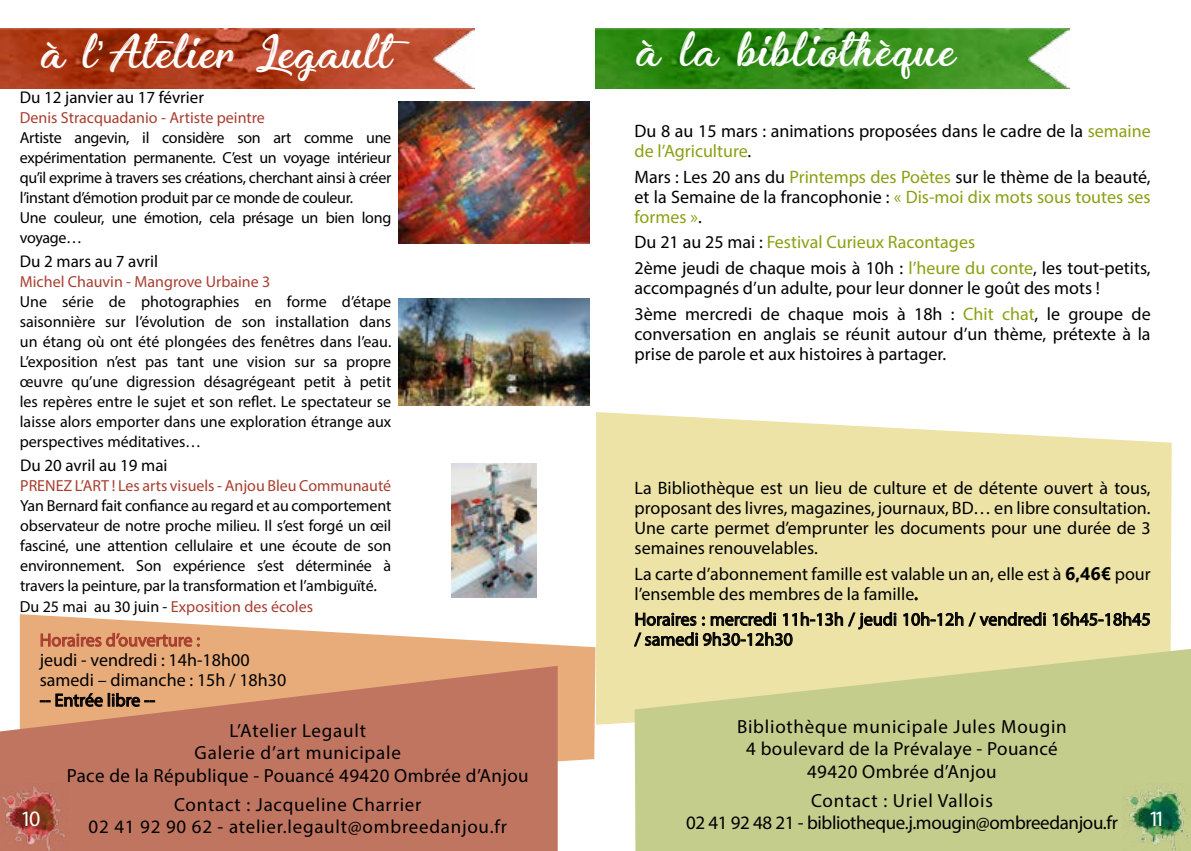
<style>
.page{position:relative;width:1191px;height:851px;background:#fff}
.page>*{position:absolute;margin:0;border:0;box-sizing:border-box;transform-origin:0 0}
.t1{font:40px "Enchanting Celebrations";letter-spacing:.02em;color:#fff}
.t2{font:40px "Enchanting Celebrations";letter-spacing:.04em;color:#fff}
.t3{font:22px "Myriad Pro";color:#fff}
.t4{font:19px/22.8px "Myriad Pro";letter-spacing:.035em;color:#000;text-align:center}
.t5{font:19px/22.8px "Myriad Pro";letter-spacing:-.02em;color:#000;text-align:center}
.t6{font:18px/20px "Myriad Pro";color:#000}
.t7{font:18px "Myriad Pro";color:#a83e30}
.t8{font:17px "Myriad Pro";color:#000}
.t9{font:16px/20px "Myriad Pro";letter-spacing:-.02em;color:#000;text-align:justify}
.t10{font:16px "Myriad Pro";color:#a83e30}
.s1{font-family:"Arial"}
.s2{font-size:17px}
.s3{color:#000}
.s4{color:#8ba013}
.s5{font-family:"Segoe UI";font-weight:700}
</style>
<div class="page">
<svg style="left:20px;top:614px;width:575px;height:148px;fill:#e8ac7b"></svg>
<svg style="left:0;top:665px;width:558px;height:185px;background:#c77f67"></svg>
<img style="left:0;top:28px;width:474px;height:60px">
<img style="left:0;top:783px;width:70px;height:67px">
<svg style="left:40px;top:630px;width:160px;height:21px;background:#d89169"></svg>
<svg style="left:40px;top:692px;width:115px;height:15px;background:#a17755"></svg>
<svg style="left:596px;top:412px;width:575px;height:312px;background:#eee4ad"></svg>
<svg style="left:634px;top:648px;width:557px;height:202px;background:#cbd091"></svg>
<img style="left:595px;top:28px;width:474px;height:60px">
<svg style="left:902px;top:611px;width:144px;height:19px;background:#b1a97c"></svg>
<svg style="left:1052px;top:611px;width:98px;height:15px"></svg>
<svg style="left:633px;top:609px;width:263px;height:38px;background:#bcb484"></svg>
<img style="left:1123px;top:783px;width:68px;height:67px">
<svg style="left:399px;top:101px;width:191px;height:1px"></svg>
<img style="left:399px;top:102px;width:191px;height:142px">
<img style="left:399px;top:298px;width:191px;height:108px">
<svg style="left:451px;top:463px;width:1px;height:134px"></svg>
<img style="left:452px;top:463px;width:85px;height:134px">
<h1 class="t1" style="left:41px;top:25px;width:352px">à l<span class="s1">’</span>Atelier Legault</h1>
<p class="t8" style="left:20px;top:87px;width:186px">Du 12 janvier au 17 février</p>
<p class="t10" style="left:20px;top:108px;width:246px">Denis Stracquadanio - Artiste peintre</p>
<p class="t9" style="left:20px;top:127px;width:373px;text-align:left">Artiste angevin, il considère son art comme une expérimentation permanente. C’est un voyage intérieur qu’il exprime à travers ses créations, cherchant ainsi à créer l’instant d’émotion produit par ce monde de couleur.<br>Une couleur, une émotion, cela présage un bien long voyage…</p>
<p class="t8" style="left:20px;top:250px;width:140px">Du 2 mars au 7 avril</p>
<p class="t10" style="left:20px;top:271px;width:252px">Michel Chauvin - Mangrove Urbaine 3</p>
<p class="t9" style="left:20px;top:291px;width:373px">Une série de photographies en forme d’étape saisonnière sur l’évolution de son installation dans un étang où ont été plongées des fenêtres dans l’eau.<br>L’exposition n’est pas tant une vision sur sa propre œuvre qu’une digression désagrégeant petit à petit les repères entre le sujet et son reflet. Le spectateur se laisse alors emporter dans une exploration étrange aux perspectives méditatives…</p>
<p class="t8" style="left:20px;top:454px;width:149px">Du 20 avril au 19 mai</p>
<p class="t10" style="left:20px;top:475px;width:373px">PRENEZ L’ART ! Les arts visuels - Anjou Bleu Communauté</p>
<p class="t9" style="left:20px;top:495px;width:373px">Yan Bernard fait confiance au regard et au comportement observateur de notre proche milieu. Il s’est forgé un œil fasciné, une attention cellulaire et une écoute de son environnement. Son expérience s’est déterminée à travers la peinture, par la transformation et l’ambiguïté<span class="s2">.</span></p>
<p class="t10" style="left:20px;top:596px;width:295px"><span class="s3">Du 25 mai au 30 juin -</span> Exposition des écoles</p>
<p class="t7" style="left:40px;top:629px;width:162px">Horaires d’ouverture :</p>
<p class="t6" style="left:40px;top:649px;width:248px">jeudi - vendredi : 14h-18h00 samedi – dimanche : 15h / 18h30 -- Entrée libre --</p>
<p class="t3" style="left:21px;top:804px;width:21px">10</p>
<p class="t4" style="left:67px;top:718px;width:463px">L’Atelier Legault<br>Galerie d’art municipale<br>Pace de la République - Pouancé 49420 Ombrée d’Anjou</p>
<p class="t4" style="left:89px;top:792px;width:420px">Contact : Jacqueline Charrier<br>02 41 92 90 62 - atelier.legault@ombreedanjou.fr</p>
<h1 class="t2" style="left:636px;top:23px;width:319px">à la bibliothèque</h1>
<p class="t6" style="left:634px;top:120px;width:517px">Du 8 au 15 mars : animations proposées dans le cadre de la <span class="s4">semaine de l’Agriculture</span>.</p>
<p class="t6" style="left:634px;top:166px;width:517px;text-align:justify">Mars : Les 20 ans du <span class="s4">Printemps des Poètes</span> sur le thème de la beauté, et la Semaine de la francophonie : <span class="s4">« Dis-moi dix mots sous toutes ses formes »</span>.</p>
<p class="t6" style="left:634px;top:229px;width:517px;line-height:25.6px">Du 21 au 25 mai : <span class="s4">Festival Curieux Racontages<br></span>2ème jeudi de chaque mois à 10h : <span class="s4">l’heure du conte</span>, les tout-petits,</p>
<p class="t6" style="left:634px;top:275px;width:517px;line-height:25.6px">accompagnés d’un adulte, pour leur donner le goût des mots !<br>3ème mercredi de chaque mois à 18h : <span class="s4">Chit chat</span>, le groupe de</p>
<p class="t6" style="left:634px;top:323px;width:517px">conversation en anglais se réunit autour d’un thème, prétexte à la prise de parole et aux histoires à partager.</p>
<p class="t6" style="left:634px;top:477px;width:517px;text-align:justify">La Bibliothèque est un lieu de culture et de détente ouvert à tous, proposant des livres, magazines, journaux, BD… en libre consultation.<br>Une carte permet d’emprunter les documents pour une durée de 3 semaines renouvelables.</p>
<p class="t6" style="left:634px;top:563px;width:517px">La carte d’abonnement famille est valable un an, elle est à <span class="s5">6,46€</span> pour l’ensemble des membres de la famille.</p>
<p class="t6" style="left:634px;top:609px;width:517px">Horaires : mercredi 11h-13h / jeudi 10h-12h / vendredi 16h45-18h45 / samedi 9h30-12h30</p>
<p class="t4" style="left:737px;top:714px;width:331px">Bibliothèque municipale Jules Mougin<br>4 boulevard de la Prévalaye - Pouancé<br>49420 Ombrée d’Anjou</p>
<p class="t5" style="left:686px;top:788px;width:433px">Contact : Uriel Vallois<br>02 41 92 48 21 - bibliotheque.j.mougin@ombreedanjou.fr</p>
<p class="t3" style="left:1148px;top:804px;width:18px">11</p>
</div>
